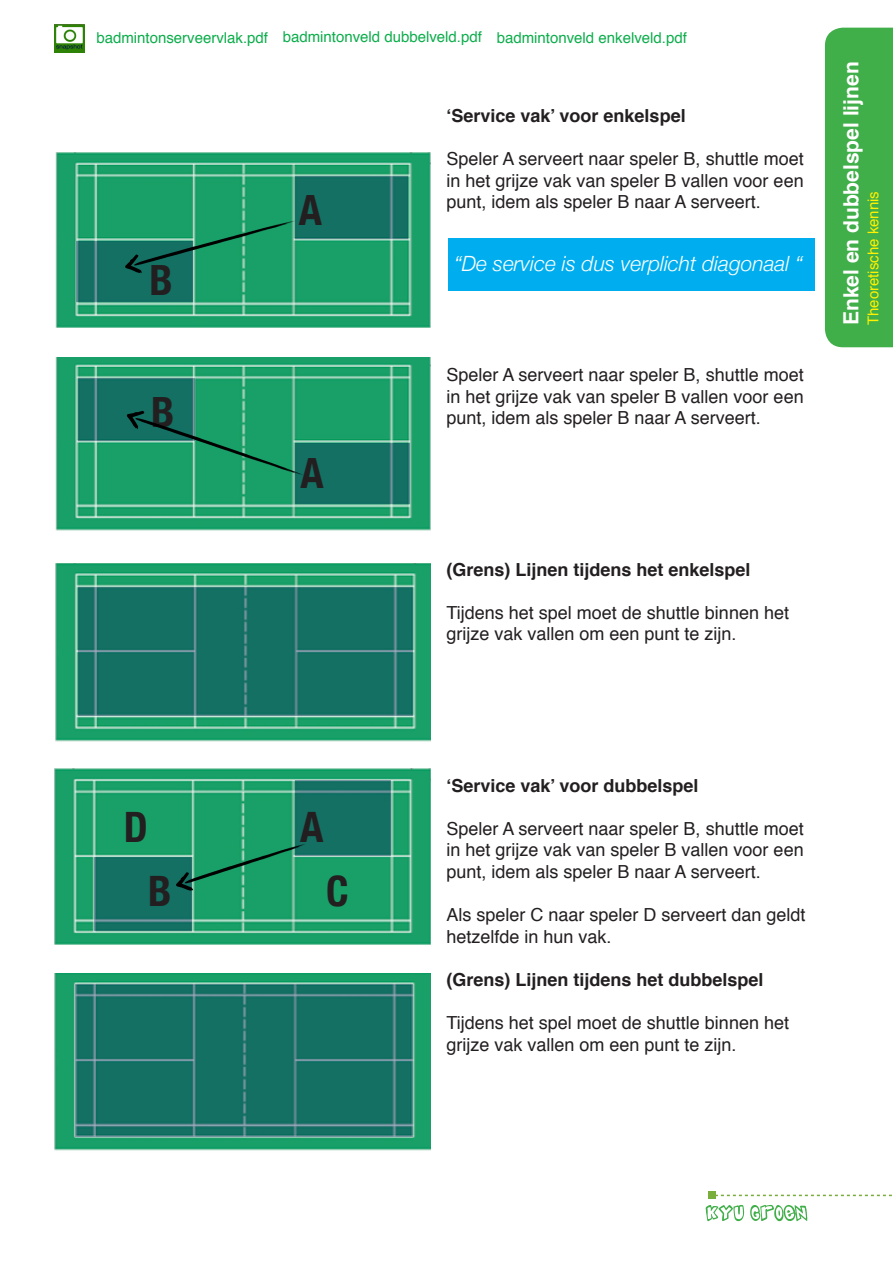
<style>
.page{position:relative;width:893px;height:1263px;background:#fff}
.page>*{position:absolute;margin:0;border:0;box-sizing:border-box;transform-origin:0 0}
.t1{font:700 condensed 41.85px "Helvetica Neue";color:#231f20}
.t2{font:700 condensed 41.7px "Helvetica Neue";color:#231f20}
.t3{font:italic 300 21px "Helvetica Neue";color:#fff}
.t4{font:700 21px "Helvetica";color:#fff}
.t5{font:18px/21.6px "Helvetica";color:#231f20;text-align:justify}
.t6{font:700 18px "Helvetica";color:#231f20}
.t7{font:15px "Helvetica";color:#0cad4b}
.t8{font:15px "Helvetica";color:#fff101}
</style>
<div class="page">
<div style="left:825px;top:28px;width:68px;height:319px;background:#40ae49"></div>
<svg style="left:706px;top:1205px;width:101px;height:16px"></svg>
<svg style="left:716px;top:1195px;width:176px;height:1px"></svg>
<div style="left:708px;top:1192px;width:8px;height:7px;background:#79ad3c"></div>
<img style="left:54px;top:24px;width:30px;height:29px">
<div style="left:448px;top:238px;width:366px;height:53px;background:#00aeef"></div>
<img style="left:55px;top:152px;width:376px;height:176px">
<div style="left:77px;top:241px;width:116px;height:61px;background:#137063"></div>
<div style="left:295px;top:177px;width:113px;height:62px;background:#137063"></div>
<svg style="left:125px;top:220px;width:172px;height:53px"></svg>
<img style="left:55px;top:358px;width:376px;height:173px">
<div style="left:78px;top:379px;width:117px;height:62px;background:#137063"></div>
<div style="left:295px;top:443px;width:115px;height:61px;background:#137063"></div>
<svg style="left:126px;top:411px;width:179px;height:65px"></svg>
<img style="left:55px;top:563px;width:376px;height:179px">
<svg style="left:79px;top:588px;width:334px;height:128px;background:#177165"></svg>
<img style="left:54px;top:768px;width:377px;height:176px">
<div style="left:94px;top:857px;width:98px;height:74px;background:#137063"></div>
<div style="left:295px;top:780px;width:96px;height:76px;background:#137063"></div>
<svg style="left:176px;top:844px;width:131px;height:47px;background:#1d9264"></svg>
<img style="left:54px;top:973px;width:377px;height:178px">
<svg style="left:75px;top:984px;width:338px;height:152px;background:#1b7268"></svg>
<p class="t7" style="left:96px;top:26px;width:173px">badmintonserveervlak.pdf</p>
<p class="t7" style="left:283px;top:25px;width:201px">badmintonveld dubbelveld.pdf</p>
<p class="t7" style="left:497px;top:26px;width:192px">badmintonveld enkelveld.pdf</p>
<p class="t2" style="left:150px;top:255px;width:25px">B</p>
<p class="t2" style="left:151px;top:387px;width:25px">B</p>
<p class="t2" style="left:299px;top:185px;width:25px">A</p>
<p class="t2" style="left:301px;top:448px;width:25px">A</p>
<p class="t6" style="left:446px;top:101px;width:241px">‘Service vak’ voor enkelspel</p>
<p class="t5" style="left:446px;top:149px;width:359px">Speler A serveert naar speler B, shuttle moet in het grijze vak van speler B vallen voor een punt, idem als speler B naar A serveert.</p>
<p class="t3" style="left:454px;top:247px;width:350px">“De service is dus verplicht diagonaal “</p>
<p class="t5" style="left:446px;top:365px;width:359px">Speler A serveert naar speler B, shuttle moet in het grijze vak van speler B vallen voor een punt, idem als speler B naar A serveert.</p>
<p class="t6" style="left:446px;top:555px;width:306px">(Grens) Lijnen tijdens het enkelspel</p>
<p class="t5" style="left:446px;top:602px;width:344px">Tijdens het spel moet de shuttle binnen het grijze vak vallen om een punt te zijn.</p>
<p class="t4" style="left:834px;top:325px;width:265px;rotate:-90deg">Enkel en dubbelspel lijnen</p>
<p class="t8" style="left:862px;top:325px;width:136px;rotate:-90deg">Theoretische kennis</p>
<p class="t1" style="left:124px;top:801px;width:26px">D</p>
<p class="t1" style="left:300px;top:801px;width:25px">A</p>
<p class="t1" style="left:148px;top:866px;width:25px">B</p>
<p class="t1" style="left:326px;top:866px;width:24px">C</p>
<p class="t6" style="left:446px;top:771px;width:254px">‘Service vak’ voor dubbelspel</p>
<p class="t5" style="left:446px;top:818px;width:359px">Speler A serveert naar speler B, shuttle moet in het grijze vak van speler B vallen voor een punt, idem als speler B naar A serveert.</p>
<p class="t5" style="left:446px;top:905px;width:361px">Als speler C naar speler D serveert dan geldt hetzelfde in hun vak.</p>
<p class="t6" style="left:446px;top:965px;width:319px">(Grens) Lijnen tijdens het dubbelspel</p>
<p class="t5" style="left:446px;top:1013px;width:344px">Tijdens het spel moet de shuttle binnen het grijze vak vallen om een punt te zijn.</p>
</div>
